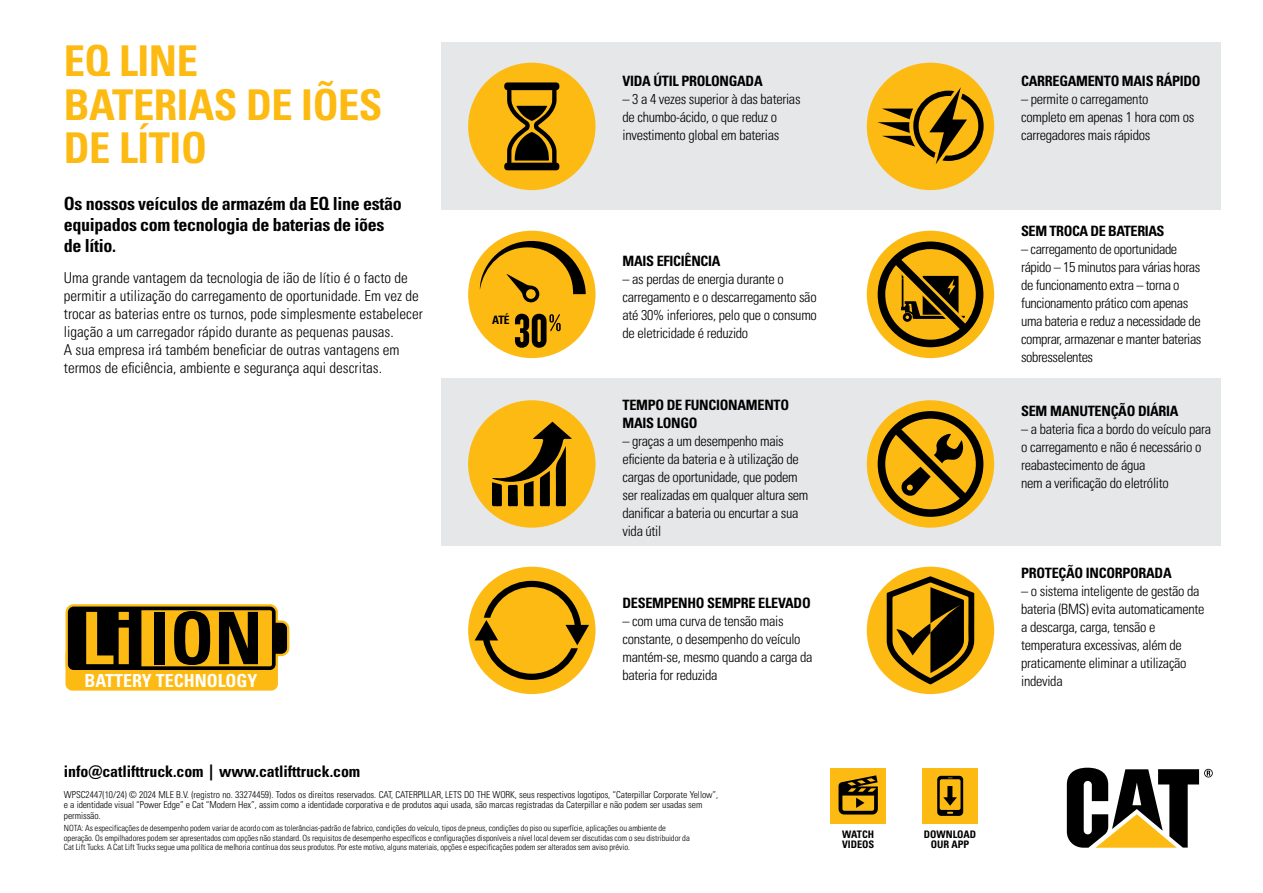
<style>
.page{position:relative;width:1263px;height:893px;background:#fff}
.page>*{position:absolute;margin:0;border:0;box-sizing:border-box;transform-origin:0 0}
.t1{font:700 condensed 72.45px "Univers";color:#000}
.t2{font:42.45px/43.5px "Univers LTCYR 67 Bold Cond";letter-spacing:-.01em;color:#fdba12}
.t3{font:18px/21px "Univers LTCYR 67 Bold Cond";letter-spacing:-.02em;color:#000}
.t4{font:700 condensed 18px "Univers";color:#fff}
.t5{font:15.9px "Univers LTCYR 67 Bold Cond";letter-spacing:-.005em;color:#000}
.t6{font:15px/18px "Univers LTCYR 47 Light Cond";color:#000}
.t7{font:14.25px/18px "Univers LTCYR 47 Light Cond";letter-spacing:-.02em;color:#000}
.t8{font:14.25px/18px "Univers LTCYR 67 Bold Cond";letter-spacing:-.02em;color:#000}
.t9{font:11.55px "Univers LTCYR 67 Bold Cond";color:#000}
.t10{font:10.35px/10.4px "Univers LTCYR 67 Bold Cond";color:#000}
.t11{font:9.6px/10.6px "Univers LTCYR 47 Light Cond";letter-spacing:-.01em;color:#000}
.t12{font:8.55px/9.6px "Univers LTCYR 47 Light Cond";letter-spacing:-.005em;color:#000}
.s1{color:#fdba12}
</style>
<div class="page">
<svg style="left:1067px;top:768px;width:146px;height:80px"></svg>
<div style="left:441px;top:378px;width:779px;height:168px;background:#e6e7e8"></div>
<div style="left:441px;top:43px;width:779px;height:167px;background:#e6e7e8"></div>
<div style="left:867px;top:63px;width:127px;height:127px;background:#fdba12;border-radius:50%"></div>
<svg style="left:877px;top:87px;width:107px;height:77px"></svg>
<div style="left:468px;top:63px;width:127px;height:127px;background:#fdba12;border-radius:50%"></div>
<svg style="left:504px;top:82px;width:56px;height:88px"></svg>
<div style="left:867px;top:400px;width:127px;height:128px;background:#fdba12;border-radius:50%"></div>
<div style="left:878px;top:411px;width:105px;height:106px;border:8px solid #000;border-radius:50%"></div>
<svg style="left:885px;top:418px;width:92px;height:92px"></svg>
<div style="left:468px;top:231px;width:127px;height:127px;background:#fdba12;border-radius:50%"></div>
<svg style="left:515px;top:314px;width:46px;height:34px"></svg>
<svg style="left:549px;top:314px;width:5px;height:9px"></svg>
<svg style="left:479px;top:241px;width:107px;height:62px"></svg>
<div style="left:867px;top:567px;width:127px;height:127px;background:#fdba12;border-radius:50%"></div>
<svg style="left:887px;top:576px;width:87px;height:108px"></svg>
<div style="left:468px;top:400px;width:127px;height:128px;background:#fdba12;border-radius:50%"></div>
<svg style="left:492px;top:422px;width:80px;height:84px"></svg>
<div style="left:468px;top:567px;width:127px;height:127px;background:#fdba12;border-radius:50%"></div>
<svg style="left:474px;top:581px;width:115px;height:99px"></svg>
<div style="left:867px;top:231px;width:127px;height:127px;background:#fcb912;border-radius:50%"></div>
<svg style="left:875px;top:239px;width:111px;height:111px"></svg>
<div style="left:66px;top:647px;width:212px;height:44px;background:#fdba12;border-radius:7px"></div>
<svg style="left:65px;top:604px;width:225px;height:69px"></svg>
<div style="left:830px;top:768px;width:56px;height:55px;background:#fdba12"></div>
<svg style="left:838px;top:775px;width:40px;height:39px"></svg>
<div style="left:922px;top:768px;width:56px;height:55px;background:#fdba12"></div>
<svg style="left:937px;top:776px;width:26px;height:40px"></svg>
<h2 class="t2" style="left:64px;top:39px;width:320px">EQ LINE<br>BATERIAS DE IÕES<br>DE LÍTIO</h2>
<p class="t3" style="left:64px;top:193px;width:339px">Os nossos veículos de armazém da EQ line estão equipados com tecnologia de baterias de iões de lítio.</p>
<p class="t6" style="left:64px;top:267px;width:360px">Uma grande vantagem da tecnologia de ião de lítio é o facto de permitir a utilização do carregamento de oportunidade. Em vez de trocar as baterias entre os turnos, pode simplesmente estabelecer ligação a um carregador rápido durante as pequenas pausas.<br>A sua empresa irá também beneficiar de outras vantagens em termos de eficiência, ambiente e segurança aqui descritas.</p>
<p class="t9" style="left:492px;top:313px;width:19px">ATÉ</p>
<h1 class="t1" style="left:82px;top:594px;width:183px"><span class="s1">Li</span> ION</h1>
<p class="t4" style="left:84px;top:669px;width:175px">BATTERY TECHNOLOGY</p>
<p class="t8" style="left:622px;top:72px;width:142px">VIDA ÚTIL PROLONGADA</p>
<p class="t7" style="left:622px;top:89px;width:180px">– 3 a 4 vezes superior à das baterias de chumbo-ácido, o que reduz o investimento global em baterias</p>
<p class="t8" style="left:622px;top:252px;width:100px">MAIS EFICIÊNCIA</p>
<p class="t7" style="left:622px;top:269px;width:196px">– as perdas de energia durante o carregamento e o descarregamento são até 30% inferiores, pelo que o consumo de eletricidade é reduzido</p>
<p class="t8" style="left:622px;top:396px;width:168px">TEMPO DE FUNCIONAMENTO<br>MAIS LONGO</p>
<p class="t7" style="left:622px;top:431px;width:187px">– graças a um desempenho mais eficiente da bateria e à utilização de cargas de oportunidade, que podem ser realizadas em qualquer altura sem danificar a bateria ou encurtar a sua vida útil</p>
<p class="t8" style="left:622px;top:593px;width:190px">DESEMPENHO SEMPRE ELEVADO</p>
<p class="t7" style="left:622px;top:611px;width:191px">– com uma curva de tensão mais constante, o desempenho do veículo mantém-se, mesmo quando a carga da bateria for reduzida</p>
<p class="t5" style="left:64px;top:761px;width:298px">info@catlifttruck.com | www.catlifttruck.com</p>
<p class="t11" style="left:64px;top:788px;width:656px">WPSC2447(10/24) © 2024 MLE B.V. (registro no. 33274459). Todos os direitos reservados. CAT, CATERPILLAR, LETS DO THE WORK, seus respectivos logotipos, “Caterpillar Corporate Yellow”, e a identidade visual “Power Edge” e Cat “Modern Hex”, assim como a identidade corporativa e de produtos aqui usada, são marcas registradas da Caterpillar e não podem ser usadas sem permissão.</p>
<p class="t12" style="left:64px;top:823px;width:627px">NOTA: As especificações de desempenho podem variar de acordo com as tolerâncias-padrão de fabrico, condições do veículo, tipos de pneus, condições do piso ou superfície, aplicações ou ambiente de operação. Os empilhadores podem ser apresentados com opções não standard. Os requisitos de desempenho específicos e configurações disponíveis a nível local devem ser discutidas com o seu distribuidor da<br>Cat Lift Tucks. A Cat Lift Trucks segue uma política de melhoria contínua dos seus produtos. Por este motivo, alguns materiais, opções e especificações podem ser alterados sem aviso prévio.</p>
<p class="t10" style="left:842px;top:829px;width:34px">WATCH<br>VIDEOS</p>
<p class="t10" style="left:924px;top:829px;width:54px;text-align:center">DOWNLOAD<br>OUR APP</p>
<p class="t8" style="left:1021px;top:71px;width:181px">CARREGAMENTO MAIS RÁPIDO</p>
<p class="t7" style="left:1021px;top:89px;width:175px">– permite o carregamento completo em apenas 1 hora com os carregadores mais rápidos</p>
<p class="t8" style="left:1021px;top:221px;width:145px">SEM TROCA DE BATERIAS</p>
<p class="t7" style="left:1021px;top:239px;width:182px">– carregamento de oportunidade rápido – 15 minutos para várias horas de funcionamento extra – torna o funcionamento prático com apenas uma bateria e reduz a necessidade de comprar, armazenar e manter baterias sobresselentes</p>
<p class="t8" style="left:1021px;top:401px;width:159px">SEM MANUTENÇÃO DIÁRIA</p>
<p class="t7" style="left:1021px;top:419px;width:192px">– a bateria fica a bordo do veículo para o carregamento e não é necessário o reabastecimento de água<br>nem a verificação do eletrólito</p>
<p class="t8" style="left:1021px;top:563px;width:152px">PROTEÇÃO INCORPORADA</p>
<p class="t7" style="left:1021px;top:581px;width:185px">– o sistema inteligente de gestão da bateria (BMS) evita automaticamente a descarga, carga, tensão e temperatura excessivas, além de praticamente eliminar a utilização indevida</p>
</div>
